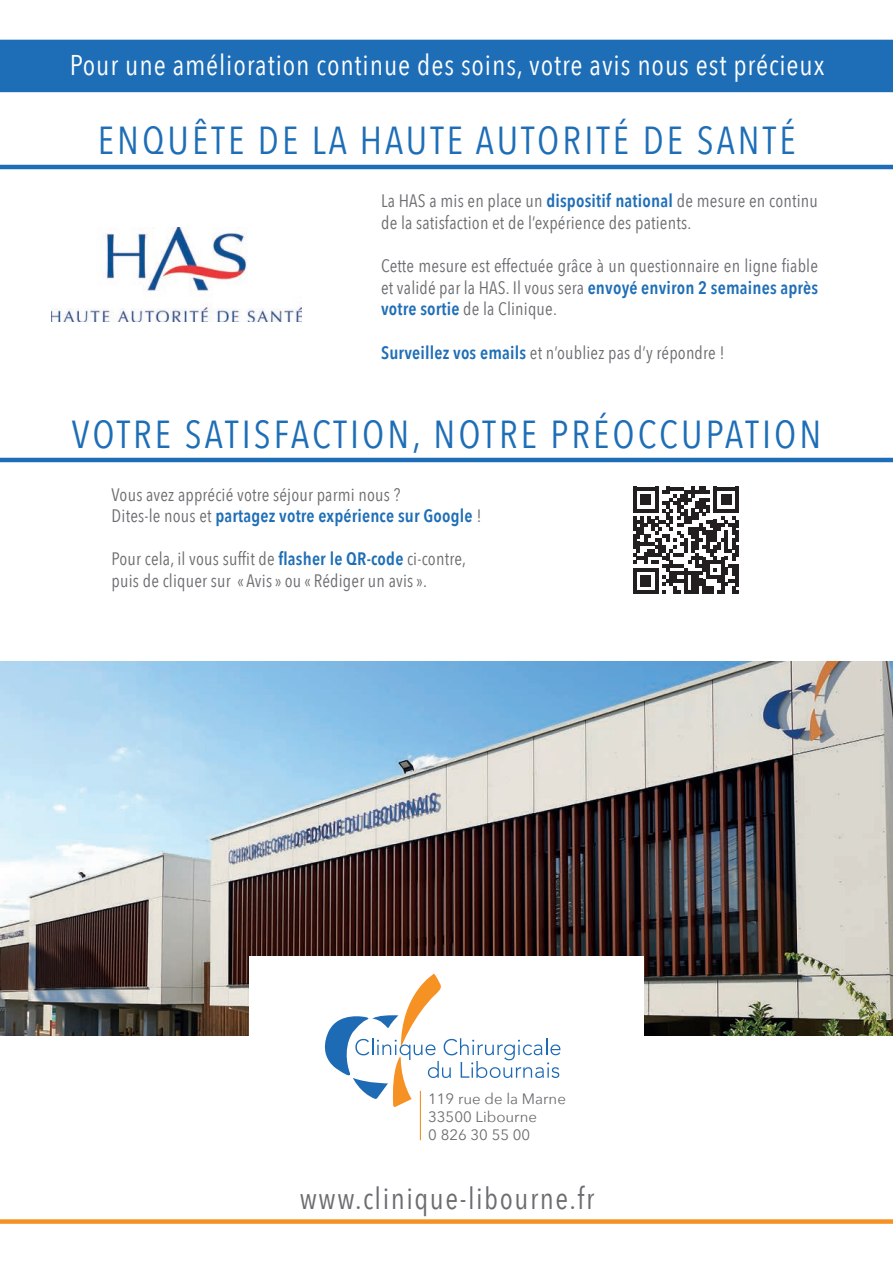
<style>
.page{position:relative;width:893px;height:1263px;background:#fff}
.page>*{position:absolute;margin:0;border:0;box-sizing:border-box;transform-origin:0 0}
.t1{font:39px "Avenir Next Condensed";letter-spacing:.08em;color:#1e6eb7}
.t2{font:30px "Avenir Next Condensed";letter-spacing:.05em;color:#6c6d70}
.t3{font:28.5px "Avenir Next Condensed";letter-spacing:.03em;color:#fff}
.t4{font:18px/21.6px "Avenir Next Condensed";letter-spacing:.01em;color:#6c6d70}
.t5{font:15px/18px "Avenir Next";color:#6c6d70}
.s1{font-weight:600;color:#1e6eb7}
</style>
<div class="page">
<div style="left:0;top:1219px;width:893px;height:5px;background:#f69124"></div>
<div style="left:0;top:40px;width:893px;height:52px;background:#1e6eb7"></div>
<hr style="left:0;top:165px;width:893px;height:4px;background:#1e6eb7">
<img style="left:51px;top:227px;width:251px;height:95px">
<hr style="left:0;top:458px;width:893px;height:4px;background:#1e6eb7">
<svg style="left:633px;top:487px;width:106px;height:106px"></svg>
<img style="left:0;top:662px;width:893px;height:373px">
<div style="left:250px;top:956px;width:394px;height:198px;background:#fff"></div>
<svg style="left:324px;top:974px;width:236px;height:134px"></svg>
<hr style="left:420px;top:1091px;width:1px;height:49px;background:#f69124">
<h3 class="t3" style="left:70px;top:40px;width:756px">Pour une amélioration continue des soins, votre avis nous est précieux</h3>
<h1 class="t1" style="left:98px;top:107px;width:699px">ENQUÊTE DE LA HAUTE AUTORITÉ DE SANTÉ</h1>
<p class="t4" style="left:381px;top:189px;width:438px">La HAS a mis en place un <span class="s1">dispositif national</span> de mesure en continu de la satisfaction et de l’expérience des patients.</p>
<p class="t4" style="left:381px;top:254px;width:438px;text-align:justify">Cette mesure est effectuée grâce à un questionnaire en ligne fiable et validé par la HAS. Il vous sera <span class="s1">envoyé environ 2 semaines après votre sortie</span> de la Clinique.</p>
<p class="t4" style="left:381px;top:341px;width:345px"><span class="s1">Surveillez vos emails</span> et n’oubliez pas d’y répondre !</p>
<h1 class="t1" style="left:72px;top:401px;width:751px">VOTRE SATISFACTION, NOTRE PRÉOCCUPATION</h1>
<p class="t4" style="left:112px;top:483px;width:371px">Vous avez apprécié votre séjour parmi nous ?<br>Dites-le nous et <span class="s1">partagez votre expérience sur Google</span> !</p>
<p class="t4" style="left:112px;top:547px;width:356px">Pour cela, il vous suffit de <span class="s1">flasher le QR-code</span> ci-contre, puis de cliquer sur « Avis » ou « Rédiger un avis ».</p>
<p class="t5" style="left:428px;top:1089px;width:139px">119 rue de la Marne<br>33500 Libourne<br>0 826 30 55 00</p>
<h2 class="t2" style="left:300px;top:1172px;width:296px">www.clinique-libourne.fr</h2>
</div>
